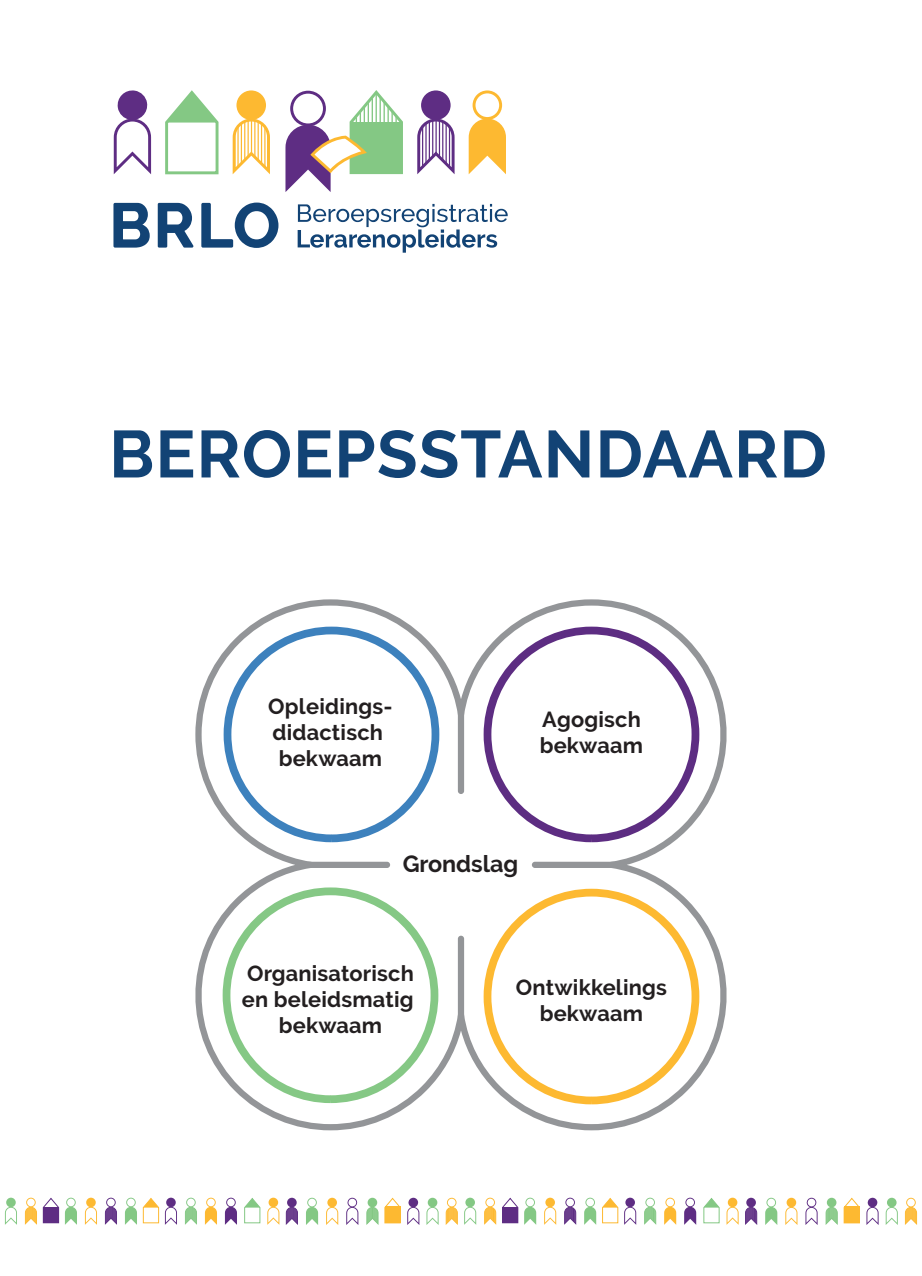
<style>
.page{position:relative;width:922px;height:1276px;background:#fff}
.page>*{position:absolute;margin:0;border:0;box-sizing:border-box;transform-origin:0 0}
.t1{font:700 66.25px "Raleway";letter-spacing:.02em;color:#124375}
.t2{font:700 23.25px "Raleway";color:#231f20}
.t3{font:700 21.75px/26px "Raleway";letter-spacing:.01em;color:#231f20}
</style>
<div class="page">
<svg style="left:195px;top:599px;width:531px;height:531px"></svg>
<div style="left:483px;top:626px;width:216px;height:216px;border:8px solid #5d2d82;border-radius:50%"></div>
<div style="left:222px;top:887px;width:216px;height:216px;border:8px solid #85c885;border-radius:50%"></div>
<div style="left:223px;top:626px;width:216px;height:216px;border:8px solid #3d81bd;border-radius:50%"></div>
<div style="left:306px;top:861px;width:84px;height:7px;background:#939598;border-radius:3px"></div>
<div style="left:531px;top:861px;width:85px;height:7px;background:#939598;border-radius:3px"></div>
<div style="left:458px;top:935px;width:6px;height:85px;background:#939598;border-radius:3px"></div>
<div style="left:458px;top:710px;width:6px;height:84px;background:#939598;border-radius:3px"></div>
<div style="left:483px;top:888px;width:216px;height:216px;border:8px solid #fdb931;border-radius:50%"></div>
<svg style="left:232px;top:119px;width:38px;height:55px"></svg>
<div style="left:236px;top:90px;width:30px;height:30px;background:#fdb931;border-radius:50%"></div>
<svg style="left:468px;top:90px;width:38px;height:84px"></svg>
<svg style="left:114px;top:90px;width:37px;height:84px"></svg>
<svg style="left:165px;top:90px;width:54px;height:85px"></svg>
<svg style="left:417px;top:119px;width:37px;height:55px"></svg>
<div style="left:421px;top:90px;width:29px;height:30px;background:#5e2d83;border-radius:50%"></div>
<svg style="left:113px;top:203px;width:37px;height:45px"></svg>
<svg style="left:158px;top:203px;width:35px;height:45px"></svg>
<svg style="left:201px;top:203px;width:77px;height:45px"></svg>
<svg style="left:297px;top:204px;width:210px;height:49px"></svg>
<svg style="left:285px;top:90px;width:118px;height:102px"></svg>
<svg style="left:105px;top:1197px;width:12px;height:27px"></svg>
<svg style="left:185px;top:1197px;width:12px;height:27px"></svg>
<svg style="left:5px;top:1206px;width:12px;height:18px"></svg>
<div style="left:6px;top:1197px;width:10px;height:10px;background:#84c884;border-radius:50%"></div>
<svg style="left:25px;top:1197px;width:52px;height:27px"></svg>
<svg style="left:205px;top:1197px;width:12px;height:27px"></svg>
<svg style="left:225px;top:1197px;width:12px;height:27px"></svg>
<svg style="left:85px;top:1206px;width:12px;height:18px"></svg>
<div style="left:86px;top:1197px;width:10px;height:10px;background:#fdb931;border-radius:50%"></div>
<svg style="left:267px;top:1206px;width:12px;height:18px"></svg>
<svg style="left:268px;top:1197px;width:10px;height:10px"></svg>
<svg style="left:125px;top:1197px;width:52px;height:27px"></svg>
<svg style="left:244px;top:1198px;width:17px;height:25px"></svg>
<svg style="left:286px;top:1207px;width:12px;height:18px"></svg>
<div style="left:287px;top:1197px;width:9px;height:10px;background:#5e2d83;border-radius:50%"></div>
<svg style="left:366px;top:1207px;width:12px;height:18px"></svg>
<div style="left:367px;top:1197px;width:10px;height:10px;background:#84c884;border-radius:50%"></div>
<svg style="left:306px;top:1197px;width:12px;height:28px"></svg>
<svg style="left:407px;top:1207px;width:12px;height:18px"></svg>
<div style="left:408px;top:1197px;width:10px;height:10px;background:#5e2d83;border-radius:50%"></div>
<svg style="left:346px;top:1197px;width:12px;height:28px"></svg>
<svg style="left:326px;top:1207px;width:12px;height:18px"></svg>
<div style="left:327px;top:1197px;width:10px;height:10px;background:#fdb931;border-radius:50%"></div>
<svg style="left:384px;top:1197px;width:17px;height:27px"></svg>
<div style="left:385px;top:1207px;width:15px;height:16px;background:#fdb931"></div>
<svg style="left:426px;top:1207px;width:12px;height:18px"></svg>
<div style="left:427px;top:1197px;width:10px;height:10px;background:#84c884;border-radius:50%"></div>
<svg style="left:445px;top:1197px;width:12px;height:28px"></svg>
<svg style="left:564px;top:1197px;width:12px;height:27px"></svg>
<svg style="left:644px;top:1197px;width:12px;height:27px"></svg>
<svg style="left:464px;top:1206px;width:12px;height:18px"></svg>
<div style="left:465px;top:1197px;width:10px;height:10px;background:#84c884;border-radius:50%"></div>
<svg style="left:484px;top:1197px;width:52px;height:27px"></svg>
<svg style="left:664px;top:1197px;width:12px;height:27px"></svg>
<svg style="left:684px;top:1197px;width:12px;height:27px"></svg>
<svg style="left:544px;top:1206px;width:12px;height:18px"></svg>
<div style="left:545px;top:1197px;width:10px;height:10px;background:#fdb931;border-radius:50%"></div>
<svg style="left:726px;top:1206px;width:12px;height:18px"></svg>
<svg style="left:727px;top:1197px;width:10px;height:10px"></svg>
<svg style="left:584px;top:1197px;width:52px;height:27px"></svg>
<svg style="left:703px;top:1198px;width:17px;height:25px"></svg>
<svg style="left:745px;top:1207px;width:12px;height:18px"></svg>
<div style="left:746px;top:1197px;width:9px;height:10px;background:#5e2d83;border-radius:50%"></div>
<svg style="left:765px;top:1197px;width:12px;height:28px"></svg>
<svg style="left:866px;top:1207px;width:12px;height:18px"></svg>
<svg style="left:867px;top:1197px;width:10px;height:10px"></svg>
<svg style="left:805px;top:1197px;width:12px;height:28px"></svg>
<svg style="left:785px;top:1207px;width:12px;height:18px"></svg>
<svg style="left:786px;top:1197px;width:10px;height:10px"></svg>
<svg style="left:825px;top:1197px;width:35px;height:28px"></svg>
<div style="left:843px;top:1207px;width:16px;height:16px;background:#fdb931"></div>
<svg style="left:885px;top:1207px;width:12px;height:18px"></svg>
<svg style="left:886px;top:1197px;width:10px;height:10px"></svg>
<svg style="left:904px;top:1197px;width:12px;height:28px"></svg>
<p class="t1" style="left:109px;top:416px;width:719px">BEROEPSSTANDAARD</p>
<p class="t3" style="left:268px;top:693px;width:126px">Opleidings&shy;didactisch bekwaam</p>
<p class="t3" style="left:539px;top:706px;width:105px">Agogisch bekwaam</p>
<p class="t2" style="left:402px;top:850px;width:117px">Grondslag</p>
<p class="t3" style="left:242px;top:960px;width:173px;text-align:center">Organisatorisch en beleidsmatig bekwaam</p>
<p class="t3" style="left:515px;top:974px;width:153px;text-align:center">Ontwikkelings bekwaam</p>
</div>
